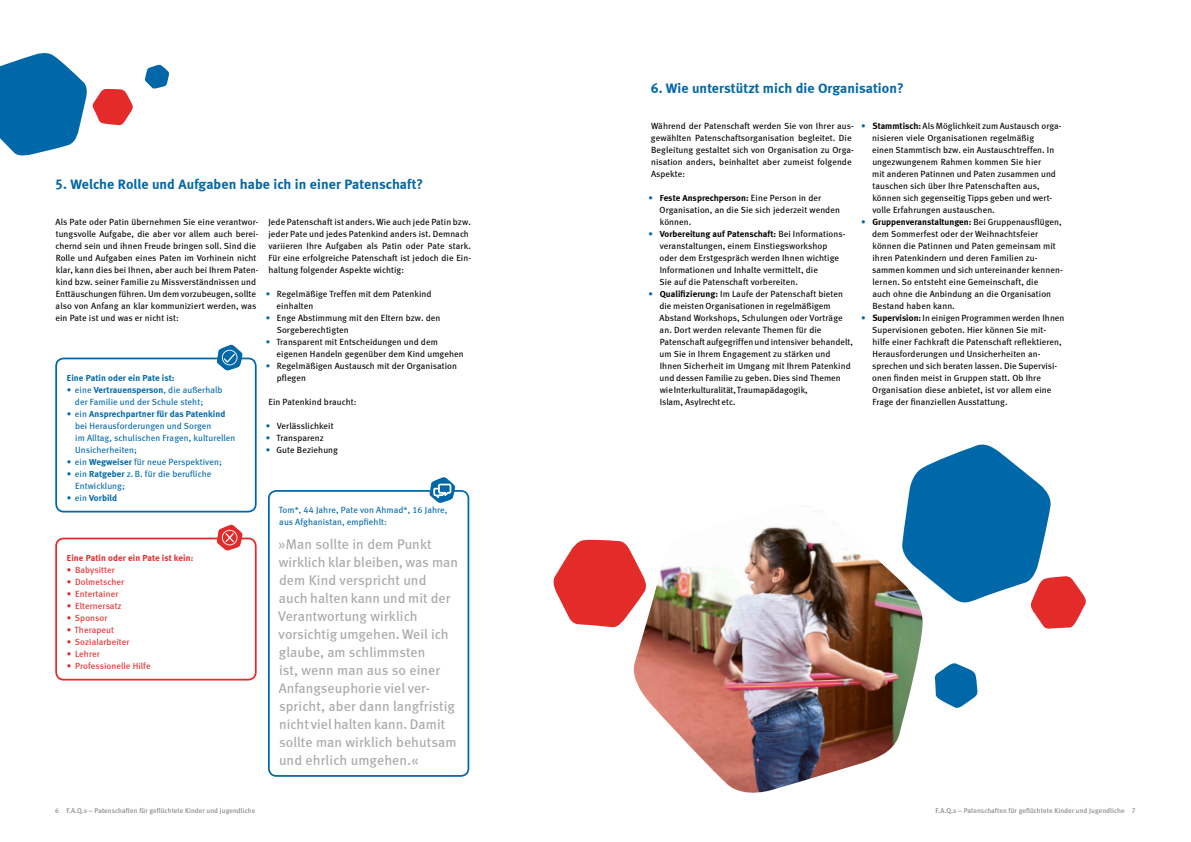
<style>
.page{position:relative;width:1191px;height:842px;background:#fff}
.page>*{position:absolute;margin:0;border:0;box-sizing:border-box;transform-origin:0 0}
.t1{font:14px/18px "Meta Book LF";letter-spacing:.005em;color:#a8a7a5}
.t2{font:14px "Meta Bold LF";letter-spacing:.01em;color:#0068a8}
.t3{font:9px/12px "Meta Book LF";letter-spacing:.01em;color:#000}
.t4{font:9px/12px "Meta Book LF";letter-spacing:.01em;color:#0068a8}
.t5{font:9px "Meta Bold LF";letter-spacing:.005em;color:#000}
.t6{font:9px "Meta Book LF";letter-spacing:.01em;color:#e32b2a}
.t7{font:9px "Meta Bold LF";letter-spacing:.01em;color:#0068a8}
.t8{font:9px "Meta Bold LF";letter-spacing:.01em;color:#e32b2a}
.t9{font:7px "Meta Book LF";letter-spacing:.01em;color:#807f7a}
.s1{color:#0068a8}
.s2{font-family:"Meta Bold LF"}
.s3{font-family:"Meta Book LF"}
.s4{font-family:"Meta Book LF";color:#0068a8}
</style>
<div class="page">
<div style="left:55px;top:358px;width:202px;height:154px;border:2px solid #0068a8;border-radius:8px"></div>
<svg style="left:217px;top:344px;width:26px;height:27px"></svg>
<div style="left:55px;top:538px;width:202px;height:142px;border:2px solid #e32b2a;border-radius:8px"></div>
<svg style="left:217px;top:524px;width:26px;height:27px"></svg>
<div style="left:268px;top:490px;width:201px;height:287px;border:2px solid #0068a8;border-radius:8px"></div>
<svg style="left:429px;top:477px;width:27px;height:26px"></svg>
<svg style="left:145px;top:64px;width:24px;height:25px"></svg>
<svg style="left:0;top:53px;width:133px;height:103px"></svg>
<img style="left:633px;top:510px;width:290px;height:283px">
<svg style="left:934px;top:663px;width:44px;height:45px"></svg>
<svg style="left:902px;top:444px;width:184px;height:185px"></svg>
<svg style="left:553px;top:539px;width:95px;height:89px"></svg>
<h1 class="t2" style="left:55px;top:176px;width:369px">5. Welche Rolle und Aufgaben habe ich in einer Patenschaft?</h1>
<p class="t3" style="left:55px;top:215px;width:204px">Als Pate oder Patin übernehmen Sie eine verantwor&shy;tungsvolle Aufgabe, die aber vor allem auch berei&shy;chernd sein und ihnen Freude bringen soll. Sind die Rolle und Aufgaben eines Paten im Vorhinein nicht klar, kann dies bei Ihnen, aber auch bei Ihrem Paten&shy;kind bzw. seiner Familie zu Missverständnissen und Enttäuschungen führen. Um dem vorzubeugen, sollte also von Anfang an klar kommuniziert werden, was ein Pate ist und was er nicht ist:</p>
<p class="t3" style="left:268px;top:215px;width:204px">Jede Patenschaft ist anders. Wie auch jede Patin bzw. jeder Pate und jedes Patenkind anders ist. Demnach variieren Ihre Aufgaben als Patin oder Pate stark.<br>Für eine erfolgreiche Patenschaft ist jedoch die Ein&shy;haltung folgender Aspekte wichtig:</p>
<p class="t3" style="left:277px;top:287px;width:156px;text-indent:-11px"><span class="s1">•</span> Regelmäßige Treffen mit dem Patenkind einhalten</p>
<p class="t3" style="left:277px;top:311px;width:165px;text-indent:-11px"><span class="s1">•</span> Enge Abstimmung mit den Eltern bzw. den<br>Sorgeberechtigten</p>
<p class="t3" style="left:277px;top:335px;width:189px;text-indent:-11px"><span class="s1">•</span> Transparent mit Entscheidungen und dem eigenen Handeln gegenüber dem Kind umgehen</p>
<p class="t3" style="left:277px;top:359px;width:182px;text-indent:-11px"><span class="s1">•</span> Regelmäßigen Austausch mit der Organisation pflegen</p>
<p class="t3" style="left:268px;top:395px;width:90px">Ein Patenkind braucht:</p>
<p class="t3" style="left:266px;top:419px;width:69px"><span class="s1">•</span> Verlässlichkeit</p>
<p class="t3" style="left:266px;top:431px;width:60px"><span class="s1">•</span> Transparenz</p>
<p class="t3" style="left:266px;top:443px;width:74px"><span class="s1">•</span> Gute Beziehung</p>
<p class="t7" style="left:67px;top:372px;width:109px">Eine Patin oder ein Pate ist:</p>
<p class="t4" style="left:75px;top:383px;width:149px;text-indent:-8px">• eine <span class="s2">Vertrauensperson</span>, die außerhalb der Familie und der Schule steht;</p>
<p class="t7" style="left:67px;top:408px;width:160px"><span class="s3">• ein</span> Ansprechpartner für das Patenkind</p>
<p class="t4" style="left:75px;top:419px;width:162px">bei Herausforderungen und Sorgen<br>im Alltag, schulischen Fragen, kulturellen<br>Unsicherheiten;</p>
<p class="t4" style="left:67px;top:455px;width:157px">• ein <span class="s2">Wegweiser</span> für neue Perspektiven;</p>
<p class="t4" style="left:75px;top:467px;width:138px;text-indent:-8px">• ein <span class="s2">Ratgeber</span> z.B. für die berufliche<br>Entwicklung;</p>
<p class="t7" style="left:67px;top:492px;width:52px"><span class="s3">• ein</span> Vorbild</p>
<p class="t8" style="left:67px;top:552px;width:128px">Eine Patin oder ein Pate ist kein:</p>
<p class="t6" style="left:67px;top:564px;width:50px">• Babysitter</p>
<p class="t6" style="left:67px;top:576px;width:59px">• Dolmetscher</p>
<p class="t6" style="left:67px;top:588px;width:53px">• Entertainer</p>
<p class="t6" style="left:67px;top:600px;width:56px">• Elternersatz</p>
<p class="t6" style="left:67px;top:612px;width:42px">• Sponsor</p>
<p class="t6" style="left:67px;top:624px;width:49px">• Therapeut</p>
<p class="t6" style="left:67px;top:636px;width:64px">• Sozialarbeiter</p>
<p class="t6" style="left:67px;top:648px;width:35px">• Lehrer</p>
<p class="t6" style="left:67px;top:660px;width:85px">• Professionelle Hilfe</p>
<p class="t4" style="left:279px;top:503px;width:170px">Tom*, 44 Jahre, Pate von Ahmad*, 16 Jahre, aus Afghanistan, empfiehlt:</p>
<p class="t1" style="left:278px;top:535px;width:181px">»Man sollte in dem Punkt wirklich klar bleiben, was man dem Kind verspricht und auch halten kann und mit der<br>Verantwortung wirklich vorsichtig umgehen. Weil ich glaube, am schlimmsten<br>ist, wenn man aus so einer<br>Anfangseuphorie viel ver&shy;spricht, aber dann langfristig nicht viel halten kann. Damit sollte man wirklich behutsam und ehrlich umgehen.«</p>
<h1 class="t2" style="left:651px;top:80px;width:255px">6. Wie unterstützt mich die Organisation?</h1>
<p class="t3" style="left:651px;top:119px;width:204px">Während der Patenschaft werden Sie von Ihrer aus&shy;gewählten Patenschaftsorganisation begleitet. Die Begleitung gestaltet sich von Organisation zu Orga&shy;nisation anders, beinhaltet aber zumeist folgende Aspekte:</p>
<p class="t5" style="left:648px;top:192px;width:174px"><span class="s4">•</span> Feste Ansprechperson: <span class="s3">Eine Person in der</span></p>
<p class="t3" style="left:659px;top:203px;width:182px">Organisation, an die Sie sich jederzeit wenden können.</p>
<p class="t5" style="left:648px;top:228px;width:197px"><span class="s4">•</span> Vorbereitung auf Patenschaft: <span class="s3">Bei Informations-</span></p>
<p class="t3" style="left:659px;top:239px;width:181px">veranstaltungen, einem Einstiegsworkshop oder dem Erstgespräch werden Ihnen wichtige Informationen und Inhalte vermittelt, die<br>Sie auf die Patenschaft vorbereiten.</p>
<p class="t3" style="left:659px;top:287px;width:195px;text-indent:-11px"><span class="s1">•</span> <span class="s2">Qualifizierung:</span> Im Laufe der Patenschaft bieten die meisten Organisationen in regelmäßigem Abstand Workshops, Schulungen oder Vorträge-- an. Dort werden relevante Themen für die Patenschaft aufgegriffen und intensiver behandelt, um Sie in Ihrem Engagement zu stärken und Ihnen Sicherheit im Umgang mit Ihrem Patenkind und dessen Familie zu geben. Dies sind -Themen wie Interkulturalität, Traumapädagogik,<br>Islam, Asylrecht etc.</p>
<p class="t3" style="left:872px;top:119px;width:190px;text-indent:-11px"><span class="s1">•</span> <span class="s2">Stammtisch:</span> Als Möglichkeit zum Austausch orga&shy;nisieren viele Organisationen regelmäßig<br>einen Stammtisch bzw. ein Austauschtreffen. In ungezwungenem Rahmen kommen Sie hier<br>mit anderen Patinnen und Paten zusammen und tauschen sich über Ihre Patenschaften aus, können sich gegenseitig Tipps geben und wert&shy;volle Erfahrungen austauschen.</p>
<p class="t5" style="left:861px;top:216px;width:202px"><span class="s4">•</span> Gruppenveranstaltungen: <span class="s3">Bei Gruppenausflügen,</span></p>
<p class="t3" style="left:872px;top:227px;width:192px">dem Sommerfest oder der Weihnachtsfeier können die Patinnen und Paten gemeinsam mit ihren Patenkindern und deren Familien zu&shy;sammen kommen und sich untereinander -kennen&shy;lernen. So entsteht eine Gemeinschaft, die<br>auch ohne die Anbindung an die Organisation Bestand haben kann.</p>
<p class="t3" style="left:872px;top:311px;width:194px;text-indent:-11px"><span class="s1">•</span> <span class="s2">Supervision:</span> In einigen Programmen werden Ihnen Supervisionen geboten. Hier können Sie mit--<br>hilfe einer Fachkraft die Patenschaft reflektieren, Herausforderungen und Unsicherheiten an&shy;sprechen und sich beraten lassen. Die Supervisi&shy;onen finden meist in Gruppen statt. Ob Ihre Organisation diese anbietet, ist vor allem eine Frage der finanziellen Ausstattung.</p>
<p class="t9" style="left:55px;top:806px;width:201px">6 F.A.Q.s – Patenschaften für geflüchtete Kinder und Jugendliche</p>
<p class="t9" style="left:935px;top:806px;width:201px">F.A.Q.s – Patenschaften für geflüchtete Kinder und Jugendliche 7</p>
</div>
